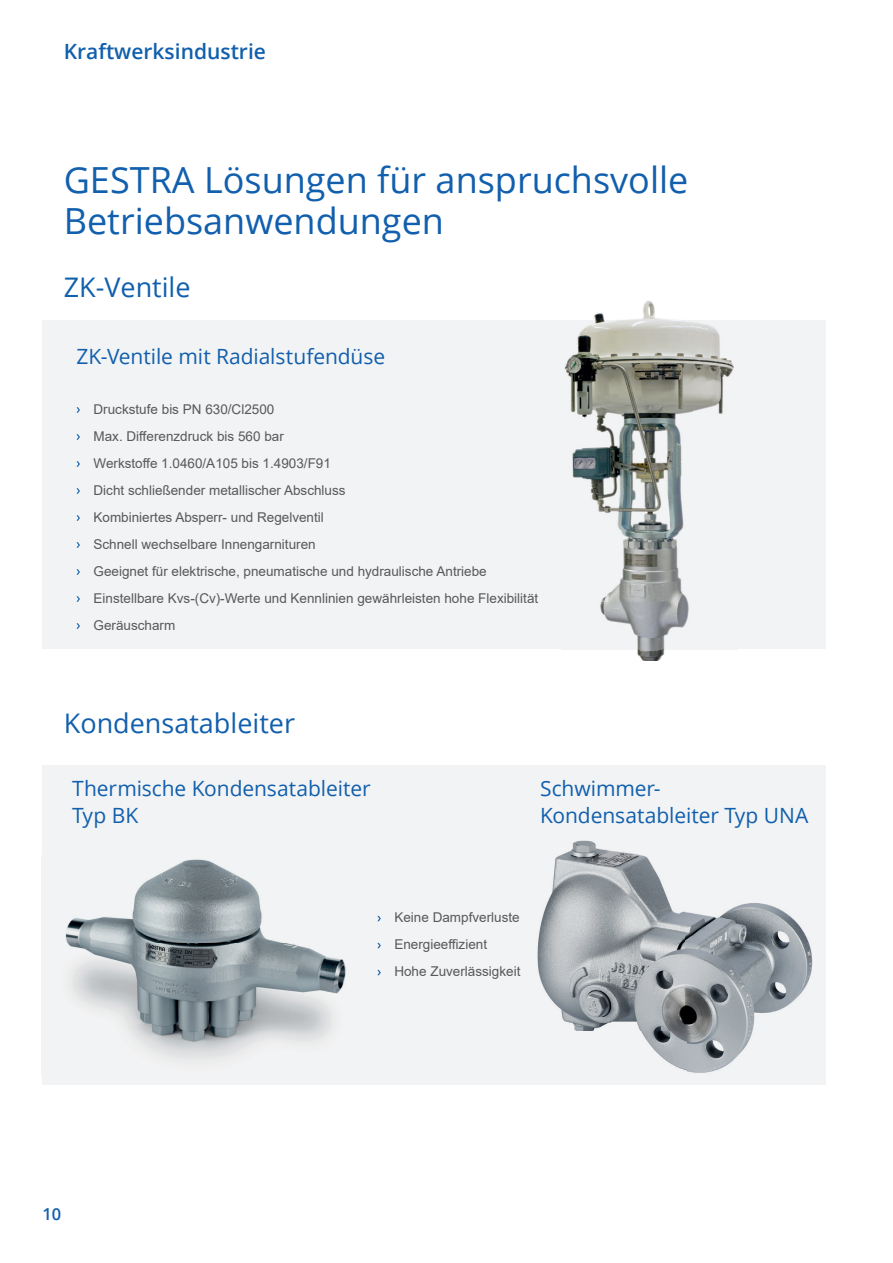
<style>
.page{position:relative;width:893px;height:1263px;background:#fff}
.page>*{position:absolute;margin:0;border:0;box-sizing:border-box;transform-origin:0 0}
.t1{font:36px/40.5px "Open Sans";color:#115fad}
.t2{font:27px "Open Sans";color:#115fad}
.t3{font:21px/27px "Open Sans";letter-spacing:-.005em;color:#115fad}
.t4{font:600 21px "Open Sans";color:#115fad}
.t5{font:600 16.5px "Open Sans";color:#115fad}
.t6{font:13.5px/27px "Arial";color:#57585a}
</style>
<div class="page">
<div style="left:42px;top:320px;width:783px;height:329px;background:#f2f3f4"></div>
<div style="left:42px;top:765px;width:783px;height:319px;background:#f2f3f4"></div>
<svg style="left:77px;top:407px;width:3px;height:6px"></svg>
<svg style="left:77px;top:434px;width:3px;height:6px"></svg>
<svg style="left:77px;top:461px;width:3px;height:6px"></svg>
<svg style="left:77px;top:488px;width:3px;height:6px"></svg>
<svg style="left:77px;top:515px;width:3px;height:6px"></svg>
<svg style="left:77px;top:542px;width:3px;height:6px"></svg>
<svg style="left:77px;top:569px;width:3px;height:6px"></svg>
<svg style="left:77px;top:596px;width:3px;height:6px"></svg>
<svg style="left:77px;top:623px;width:3px;height:6px"></svg>
<img style="left:41px;top:855px;width:305px;height:221px">
<img style="left:537px;top:840px;width:276px;height:233px">
<svg style="left:377px;top:916px;width:4px;height:5px"></svg>
<svg style="left:377px;top:943px;width:4px;height:5px"></svg>
<svg style="left:377px;top:970px;width:4px;height:5px"></svg>
<img style="left:562px;top:301px;width:175px;height:360px">
<h3 class="t4" style="left:64px;top:37px;width:204px">Kraftwerksindustrie</h3>
<h1 class="t1" style="left:64px;top:159px;width:626px">GESTRA Lösungen für anspruchsvolle<br>Betriebsanwendungen</h1>
<h2 class="t2" style="left:64px;top:268px;width:128px">ZK-Ventile</h2>
<h3 class="t3" style="left:77px;top:342px;width:310px">ZK-Ventile mit Radialstufendüse</h3>
<p class="t6" style="left:94px;top:395px;width:446px">Druckstufe bis PN 630/Cl2500<br>Max. Differenzdruck bis 560 bar<br>Werkstoffe 1.0460/A105 bis 1.4903/F91<br>Dicht schließender metallischer Abschluss<br>Kombiniertes Absperr- und Regelventil<br>Schnell wechselbare Innengarnituren<br>Geeignet für elektrische, pneumatische und hydraulische Antriebe Einstellbare Kvs-(Cv)-Werte und Kennlinien gewährleisten hohe Flexibilität Geräuscharm</p>
<h2 class="t2" style="left:64px;top:705px;width:233px">Kondensatableiter</h2>
<h3 class="t3" style="left:72px;top:774px;width:300px">Thermische Kondensatableiter<br>Typ BK</h3>
<h3 class="t3" style="left:540px;top:774px;width:270px">Schwimmer-<br>Kondensatableiter Typ UNA</h3>
<p class="t5" style="left:43px;top:1203px;width:20px">10</p>
<p class="t6" style="left:394px;top:904px;width:128px">Keine Dampfverluste<br>Energieeffizient<br>Hohe Zuverlässigkeit</p>
</div>
